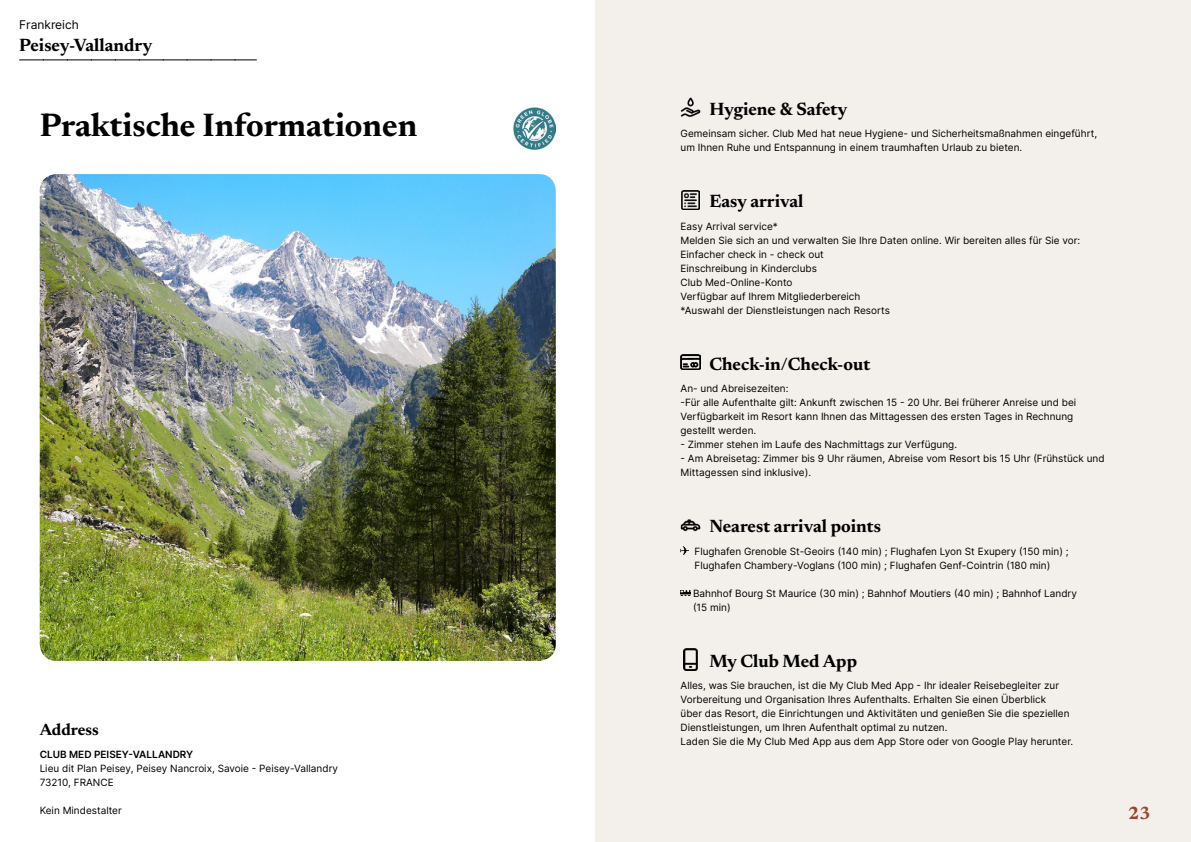
<style>
.page{position:relative;width:1191px;height:842px;background:#fff}
.page>*{position:absolute;margin:0;border:0;box-sizing:border-box;transform-origin:0 0}
.t1{font:700 33px "Newsreader 24 pt";color:#000}
.t2{font:700 18px "Newsreader 24 pt";color:#000}
.t3{font:700 18px "Newsreader 24 pt";color:#9d432c}
.t4{font:700 16.5px "Newsreader 24 pt";color:#000}
.t5{font:12px "Inter";color:#000}
.t6{font:10px/14px "Inter";color:#000}
.t7{font:600 10px "Inter";color:#000}
</style>
<div class="page">
<div style="left:595px;top:0;width:596px;height:842px;background:#f3f0ec"></div>
<img style="left:40px;top:174px;width:516px;height:487px">
<svg style="left:20px;top:60px;width:236px;height:1px"></svg>
<img style="left:513px;top:107px;width:43px;height:43px">
<img style="left:680px;top:97px;width:20px;height:20px">
<img style="left:681px;top:190px;width:18px;height:20px">
<img style="left:680px;top:355px;width:20px;height:15px">
<img style="left:680px;top:519px;width:20px;height:13px">
<svg style="left:680px;top:546px;width:9px;height:9px"></svg>
<svg style="left:680px;top:590px;width:10px;height:6px"></svg>
<img style="left:684px;top:649px;width:13px;height:21px">
<p class="t5" style="left:19px;top:15px;width:61px">Frankreich</p>
<h2 class="t2" style="left:19px;top:32px;width:134px">Peisey-Vallandry</h2>
<h1 class="t1" style="left:40px;top:101px;width:379px">Praktische Informationen</h1>
<h3 class="t4" style="left:40px;top:718px;width:61px">Address</h3>
<p class="t7" style="left:40px;top:747px;width:155px">CLUB MED PEISEY-VALLANDRY</p>
<p class="t6" style="left:40px;top:761px;width:300px">Lieu dit Plan Peisey, Peisey Nancroix, Savoie - Peisey-Vallandry<br>73210, FRANCE</p>
<p class="t6" style="left:40px;top:803px;width:84px">Kein Mindestalter</p>
<h2 class="t2" style="left:709px;top:96px;width:139px">Hygiene &amp; Safety</h2>
<p class="t6" style="left:680px;top:126px;width:418px">Gemeinsam sicher. Club Med hat neue Hygiene- und Sicherheitsmaßnahmen eingeführt, um Ihnen Ruhe und Entspannung in einem traumhaften Urlaub zu bieten.</p>
<h2 class="t2" style="left:709px;top:188px;width:95px">Easy arrival</h2>
<p class="t6" style="left:680px;top:219px;width:401px">Easy Arrival service*<br>Melden Sie sich an und verwalten Sie Ihre Daten online. Wir bereiten alles für Sie vor:<br>Einfacher check in - check out<br>Einschreibung in Kinderclubs<br>Club Med-Online-Konto<br>Verfügbar auf Ihrem Mitgliederbereich<br>*Auswahl der Dienstleistungen nach Resorts</p>
<h2 class="t2" style="left:709px;top:351px;width:162px">Check-in/Check-out</h2>
<p class="t6" style="left:680px;top:381px;width:397px">An- und Abreisezeiten:<br>-Für alle Aufenthalte gilt: Ankunft zwischen 15 - 20 Uhr. Bei früherer Anreise und bei Verfügbarkeit im Resort kann Ihnen das Mittagessen des ersten Tages in Rechnung gestellt werden.</p>
<p class="t6" style="left:680px;top:437px;width:278px">- Zimmer stehen im Laufe des Nachmittags zur Verfügung.</p>
<p class="t6" style="left:680px;top:451px;width:425px">- Am Abreisetag: Zimmer bis 9 Uhr räumen, Abreise vom Resort bis 15 Uhr (Frühstück und<br>Mittagessen sind inklusive).</p>
<h2 class="t2" style="left:709px;top:513px;width:173px">Nearest arrival points</h2>
<p class="t6" style="left:694px;top:544px;width:376px">Flughafen Grenoble St-Geoirs (140 min) ; Flughafen Lyon St Exupery (150 min) ;<br>Flughafen Chambery-Voglans (100 min) ; Flughafen Genf-Cointrin (180 min)</p>
<p class="t6" style="left:693px;top:586px;width:385px">Bahnhof Bourg St Maurice (30 min) ; Bahnhof Moutiers (40 min) ; Bahnhof Landry (15 min)</p>
<h2 class="t2" style="left:709px;top:648px;width:149px">My Club Med App</h2>
<p class="t6" style="left:680px;top:678px;width:394px">Alles, was Sie brauchen, ist die My Club Med App - Ihr idealer Reisebegleiter zur Vorbereitung und Organisation Ihres Aufenthalts. Erhalten Sie einen Überblick<br>über das Resort, die Einrichtungen und Aktivitäten und genießen Sie die speziellen Dienstleistungen, um Ihren Aufenthalt optimal zu nutzen.<br>Laden Sie die My Club Med App aus dem App Store oder von Google Play herunter.</p>
<h2 class="t3" style="left:1128px;top:800px;width:24px">23</h2>
</div>
